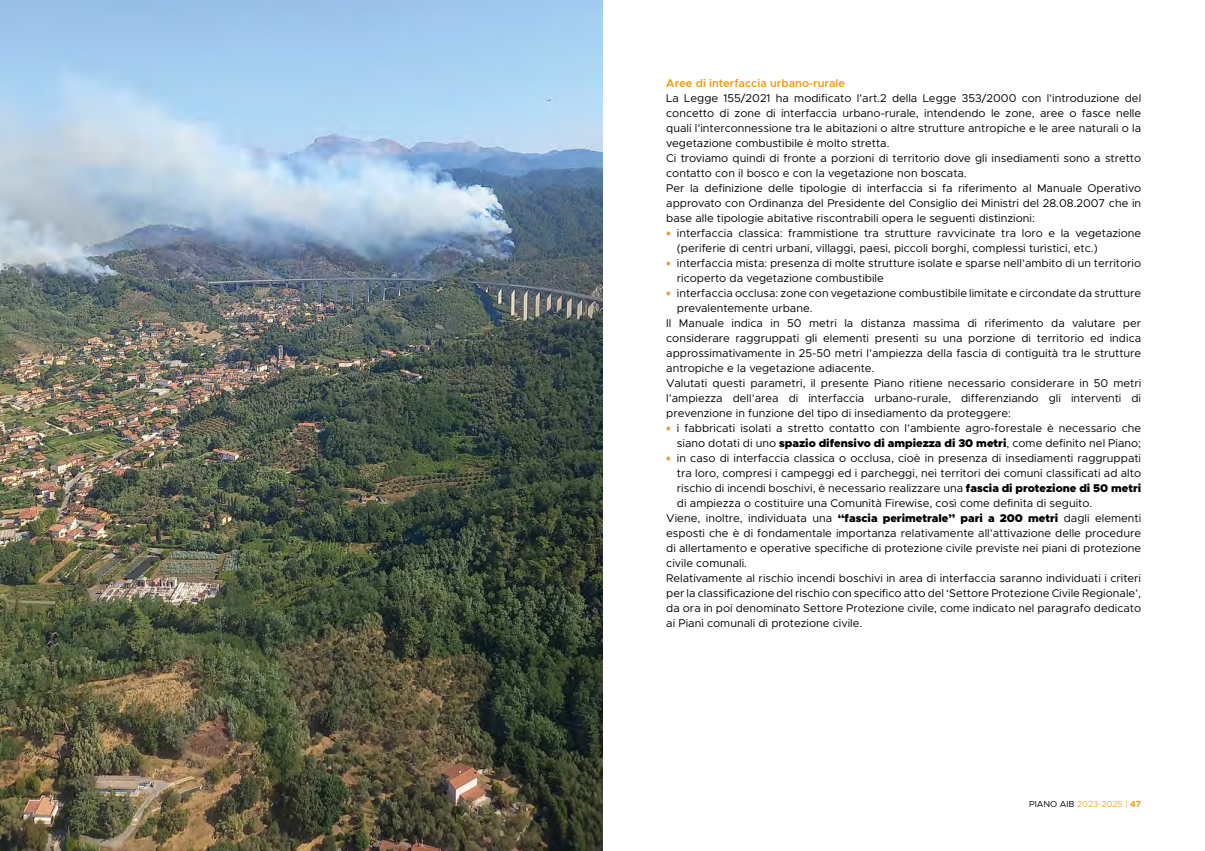
<style>
.page{position:relative;width:1205px;height:851px;background:#fff}
.page>*{position:absolute;margin:0;border:0;box-sizing:border-box;transform-origin:0 0}
.t1{font:11.25px/15px "Metropolis";color:#000}
.t2{font:600 11.25px "Metropolis";color:#f19a0d}
.t3{font:300 8.75px "Metropolis";color:#f19a0d}
.s1{font-family:"Open Sans";font-weight:700;font-size:12.5px;color:#f39f21}
.s2{font-weight:900}
.s3{font-weight:400;color:#000}
.s4{font-weight:700}
</style>
<div class="page">
<img style="left:0;top:0;width:602px;height:850px">
<p class="t2" style="left:666px;top:76px;width:180px">Aree di interfaccia urbano-rurale</p>
<p class="t1" style="left:666px;top:91px;width:476px">La Legge 155/2021 ha modificato l’art.2 della Legge 353/2000 con l’introduzione del concetto di zone di interfaccia urbano-rurale, intendendo le zone, aree o fasce nelle quali l’interconnessione tra le abitazioni o altre strutture antropiche e le aree naturali o la vegetazione combustibile è molto stretta.<br>Ci troviamo quindi di fronte a porzioni di territorio dove gli insediamenti sono a stretto contatto con il bosco e con la vegetazione non boscata.<br>Per la definizione delle tipologie di interfaccia si fa riferimento al Manuale Operativo approvato con Ordinanza del Presidente del Consiglio dei Ministri del 28.08.2007 che in base alle tipologie abitative riscontrabili opera le seguenti distinzioni:</p>
<p class="t1" style="left:677px;top:226px;width:466px;text-indent:-11px"><span class="s1">•</span> interfaccia classica: frammistione tra strutture ravvicinate tra loro e la vegetazione (periferie di centri urbani, villaggi, paesi, piccoli borghi, complessi turistici, etc.)</p>
<p class="t1" style="left:677px;top:256px;width:466px;text-indent:-11px"><span class="s1">•</span> interfaccia mista: presenza di molte strutture isolate e sparse nell’ambito di un territorio ricoperto da vegetazione combustibile</p>
<p class="t1" style="left:666px;top:286px;width:476px"><span class="s1">•</span> interfaccia occlusa: zone con vegetazione combustibile limitate e circondate da strutture</p>
<p class="t1" style="left:677px;top:301px;width:137px">prevalentemente urbane.</p>
<p class="t1" style="left:666px;top:316px;width:476px">Il Manuale indica in 50 metri la distanza massima di riferimento da valutare per</p>
<p class="t1" style="left:666px;top:331px;width:476px">considerare raggruppati gli elementi presenti su una porzione di territorio ed indica</p>
<p class="t1" style="left:666px;top:346px;width:476px">approssimativamente in 25-50 metri l’ampiezza della fascia di contiguità tra le strutture</p>
<p class="t1" style="left:666px;top:360px;width:210px">antropiche e la vegetazione adiacente.</p>
<p class="t1" style="left:666px;top:375px;width:476px">Valutati questi parametri, il presente Piano ritiene necessario considerare in 50 metri</p>
<p class="t1" style="left:666px;top:390px;width:476px">l’ampiezza dell’area di interfaccia urbano-rurale, differenziando gli interventi di</p>
<p class="t1" style="left:666px;top:405px;width:346px">prevenzione in funzione del tipo di insediamento da proteggere:</p>
<p class="t1" style="left:666px;top:421px;width:476px;text-align:right"><span class="s1">•</span> i fabbricati isolati a stretto contatto con l’ambiente agro-forestale è necessario che siano dotati di uno <span class="s2">spazio difensivo di ampiezza di 30 metri</span>, come definito nel Piano;</p>
<p class="t1" style="left:666px;top:451px;width:476px"><span class="s1">•</span> in caso di interfaccia classica o occlusa, cioè in presenza di insediamenti raggruppati</p>
<p class="t1" style="left:677px;top:466px;width:466px">tra loro, compresi i campeggi ed i parcheggi, nei territori dei comuni classificati ad alto</p>
<p class="t1" style="left:677px;top:481px;width:466px">rischio di incendi boschivi, è necessario realizzare una <span class="s2">fascia di protezione di 50 metri</span></p>
<p class="t1" style="left:677px;top:496px;width:417px">di ampiezza o costituire una Comunità Firewise, così come definita di seguito.</p>
<p class="t1" style="left:666px;top:511px;width:476px">Viene, inoltre, individuata una <span class="s2">“fascia perimetrale” pari a 200 metri</span> dagli elementi</p>
<p class="t1" style="left:666px;top:525px;width:476px">esposti che è di fondamentale importanza relativamente all’attivazione delle procedure</p>
<p class="t1" style="left:666px;top:540px;width:476px">di allertamento e operative specifiche di protezione civile previste nei piani di protezione</p>
<p class="t1" style="left:666px;top:555px;width:82px">civile comunali.</p>
<p class="t1" style="left:666px;top:570px;width:476px">Relativamente al rischio incendi boschivi in area di interfaccia saranno individuati i criteri</p>
<p class="t1" style="left:666px;top:585px;width:476px">per la classificazione del rischio con specifico atto del ‘Settore Protezione Civile Regionale’,</p>
<p class="t1" style="left:666px;top:600px;width:476px">da ora in poi denominato Settore Protezione civile, come indicato nel paragrafo dedicato</p>
<p class="t1" style="left:666px;top:615px;width:198px">ai Piani comunali di protezione civile.</p>
<p class="t3" style="left:1029px;top:798px;width:113px"><span class="s3">PIANO AIB</span> 2023-2025 | <span class="s4">47</span></p>
</div>
